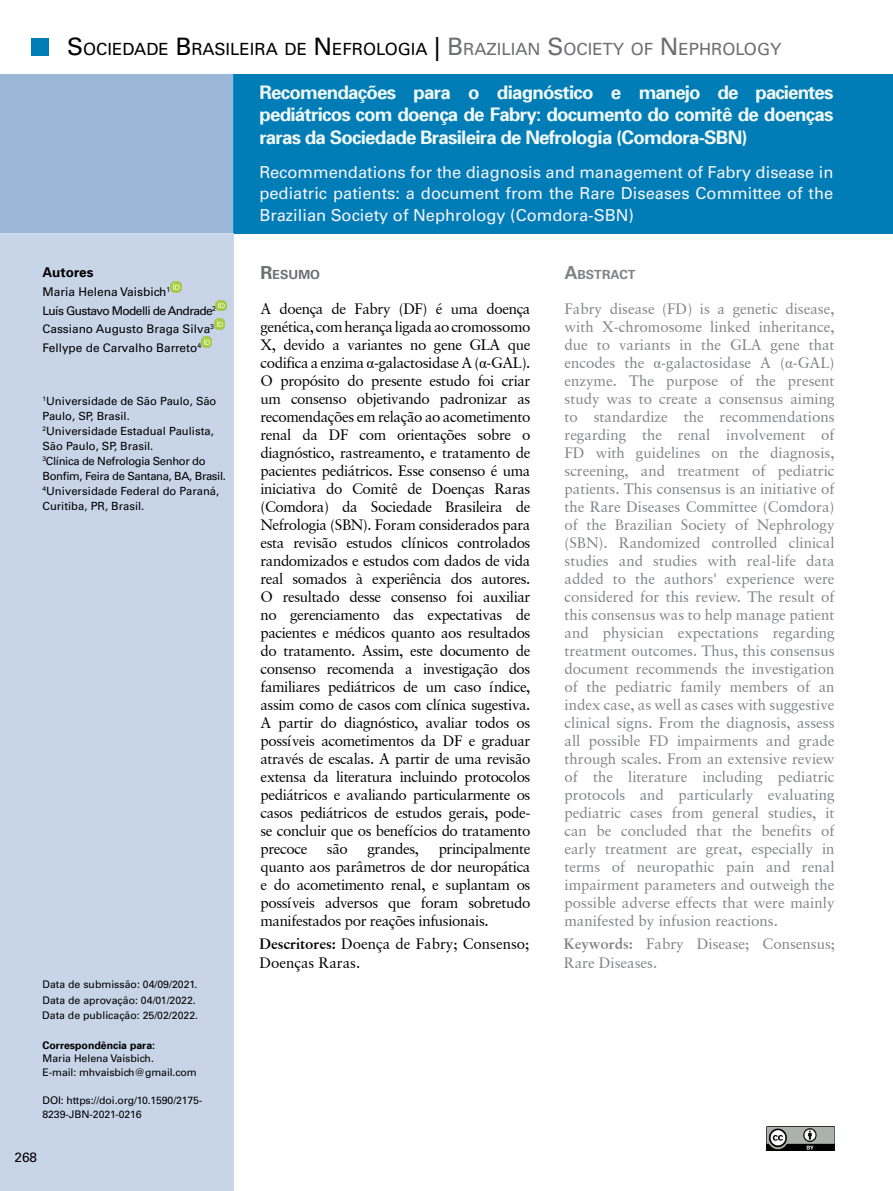
<style>
.page{position:relative;width:893px;height:1191px;background:#fff}
.page>*{position:absolute;margin:0;border:0;box-sizing:border-box;transform-origin:0 0}
.t1{font:700 18.75px/22.5px "Univers 65";letter-spacing:-.04em;color:#f0f8f3;text-align:justify}
.t2{font:16.8px "Univers LT Std";color:#000}
.t3{font:16.5px/21.6px "Univers LT Std";color:#f6f4f9;text-align:justify}
.t4{font:15px/18px "Garamond Retrospective S Si";letter-spacing:-.025em;color:#000;text-align:justify}
.t5{font:15px/18px "Garamond Retrospective S Si";color:#808285;text-align:justify}
.t6{font:15px/18px "Garamond Retrospective S Si";color:#000}
.t7{font:13.5px "Univers 65 Bold";color:#000}
.t8{font:13.5px "Univers LT Std";color:#000}
.t9{font:700 12.6px "Univers 65";color:#808285}
.t10{font:700 12.6px "Univers 65";color:#6d6e71}
.t11{font:12px/18.6px "Univers LT Std";letter-spacing:-.05em;color:#000}
.t12{font:11.85px/18.1px "Univers LT Std";color:#000}
.t13{font:11.25px/15px "Univers LT Std";color:#000}
.t14{font:10.5px/13.5px "Univers LT Std";color:#000}
.t15{font:700 10.5px "Univers 65";color:#000}
.s1{font-size:24px}
.s2{font-size:24px;color:#6d6e71}
.s3{color:#6d6e71}
.s4{font-size:18px}
.s5{font-family:"Times New Roman"}
.s6{font-weight:700}
</style>
<div class="page">
<div style="left:0;top:234px;width:234px;height:957px;background:#c8d5e8"></div>
<div style="left:234px;top:74px;width:659px;height:160px;background:#007cb7"></div>
<div style="left:0;top:74px;width:234px;height:160px;background:#9cb8d8"></div>
<div style="left:32px;top:38px;width:17px;height:17px;background:#007cb7"></div>
<svg style="left:170px;top:281px;width:11px;height:11px"></svg>
<svg style="left:216px;top:300px;width:10px;height:11px"></svg>
<svg style="left:214px;top:319px;width:11px;height:10px"></svg>
<svg style="left:201px;top:337px;width:11px;height:10px"></svg>
<img style="left:766px;top:1126px;width:68px;height:24px">
<p class="t2" style="left:67px;top:39px;width:716px"><span class="s1">S</span>OCIEDADE <span class="s1">B</span>RASILEIRA DE <span class="s1">N</span>EFROLOGIA <span class="s1">|</span> <span class="s2">B</span><span class="s3">RAZILIAN</span> <span class="s2">S</span><span class="s3">OCIETY OF</span> <span class="s2">N</span><span class="s3">EPHROLOGY</span></p>
<p class="t1" style="left:259px;top:80px;width:576px">Recomendações para o diagnóstico e manejo de pacientes pediátricos com doença de Fabry: documento do comitê de doenças raras da Sociedade Brasileira de Nefrologia (Comdora-SBN)</p>
<p class="t3" style="left:259px;top:161px;width:576px">Recommendations for the diagnosis and management of Fabry disease in pediatric patients: a document from the Rare Diseases Committee of the Brazilian Society of Nephrology (Comdora-SBN)</p>
<p class="t7" style="left:43px;top:264px;width:53px">Autores</p>
<p class="t11" style="left:43px;top:282px;width:175px">Maria Helena Vaisbich<sup>1<br></sup>Luís Gustavo Modelli de Andrade<sup>2</sup></p>
<p class="t12" style="left:43px;top:320px;width:173px">Cassiano Augusto Braga Silva<sup>3<br></sup>Fellype de Carvalho Barreto<sup>4</sup></p>
<p class="t13" style="left:43px;top:393px;width:185px"><sup>1</sup>Universidade de São Paulo, São<br>Paulo, SP, Brasil.<br><sup>2</sup>Universidade Estadual Paulista,<br>São Paulo, SP, Brasil.<br><sup>3</sup>Clínica de Nefrologia Senhor do<br>Bonfim, Feira de Santana, BA, Brasil.<br><sup>4</sup>Universidade Federal do Paraná,<br>Curitiba, PR, Brasil.</p>
<p class="t14" style="left:43px;top:976px;width:156px;line-height:15.6px">Data de submissão: 04/09/2021.<br>Data de aprovação: 04/01/2022.</p>
<p class="t15" style="left:43px;top:1038px;width:114px">Correspondência para:</p>
<p class="t14" style="left:43px;top:1051px;width:156px">Maria Helena Vaisbich.<br>E-mail: mhvaisbich@gmail.com</p>
<p class="t14" style="left:42px;top:1008px;width:157px">Data de publicação: 25/02/2022.</p>
<p class="t14" style="left:43px;top:1093px;width:161px">DOI: https://doi.org/10.1590/2175-<br>8239-JBN-2021-0216</p>
<p class="t8" style="left:15px;top:1149px;width:24px">268</p>
<p class="t10" style="left:260px;top:266px;width:61px"><span class="s4">R</span>ESUMO</p>
<p class="t4" style="left:260px;top:299px;width:272px">A doença de Fabry (DF) é uma doença genética, com herança ligada ao cromossomo X, devido a variantes no gene GLA que codifica a enzima <span class="s5">α</span>-galactosidase A (<span class="s5">α</span>-GAL).<br>O propósito do presente estudo foi criar um consenso objetivando padronizar as recomendações em relação ao acometimento renal da DF com orientações sobre o diagnóstico, rastreamento, e tratamento de pacientes pediátricos. Esse consenso é uma iniciativa do Comitê de Doenças Raras (Comdora) da Sociedade Brasileira de Nefrologia (SBN). Foram considerados para esta revisão estudos clínicos controlados randomizados e estudos com dados de vida real somados à experiência dos autores.<br>O resultado desse consenso foi auxiliar no gerenciamento das expectativas de pacientes e médicos quanto aos resultados do tratamento. Assim, este documento de consenso recomenda a investigação dos familiares pediátricos de um caso índice, assim como de casos com clínica sugestiva.<br>A partir do diagnóstico, avaliar todos os possíveis acometimentos da DF e graduar através de escalas. A partir de uma revisão extensa da literatura incluindo protocolos pediátricos e avaliando particularmente os casos pediátricos de estudos gerais, pode&shy;se concluir que os benefícios do tratamento precoce</p>
<p class="t4" style="left:260px;top:839px;width:272px;text-indent:178px">principalmente quanto aos parâmetros de dor neuropática e do acometimento renal, e suplantam os possíveis adversos que foram sobretudo manifestados por reações infusionais.</p>
<p class="t4" style="left:327px;top:839px;width:22px">são</p>
<p class="t4" style="left:367px;top:839px;width:53px">grandes,</p>
<p class="t9" style="left:564px;top:266px;width:73px"><span class="s4">A</span>BSTRACT</p>
<p class="t5" style="left:564px;top:299px;width:272px">Fabry disease (FD) is a genetic disease, with X-chromosome linked inheritance, due to variants in the GLA gene that encodes the <span class="s5">α</span>-galactosidase A (<span class="s5">α</span>-GAL) enzyme. The purpose of the present study was to create a consensus aiming to standardize the recommendations regarding the renal involvement of FD with guidelines on the diagnosis, screening, and treatment of pediatric patients. This consensus is an initiative of the Rare Diseases Committee (Comdora) of the Brazilian Society of Nephrology (SBN). Randomized controlled clinical studies and studies with real-life data added to the authors' experience were considered for this review. The result of this consensus was to help manage patient and physician expectations regarding treatment outcomes. Thus, this consensus document recommends the investigation of the pediatric family members of an index case, as well as cases with suggestive clinical signs. From the diagnosis, assess all possible FD impairments and grade through scales. From an extensive review of the literature including pediatric protocols and particularly evaluating pediatric cases from general studies, it can be concluded that the benefits of early treatment are great, especially in terms of neuropathic pain and renal impairment parameters and outweigh the possible adverse effects that were mainly manifested by infusion reactions.</p>
<p class="t6" style="left:259px;top:935px;width:271px"><span class="s6">Descritores:</span> Doença de Fabry; Consenso;<br>Doenças Raras.</p>
<p class="t5" style="left:564px;top:935px;width:273px"><span class="s6">Keywords:</span> Fabry Disease; Consensus;<br>Rare Diseases.</p>
</div>
